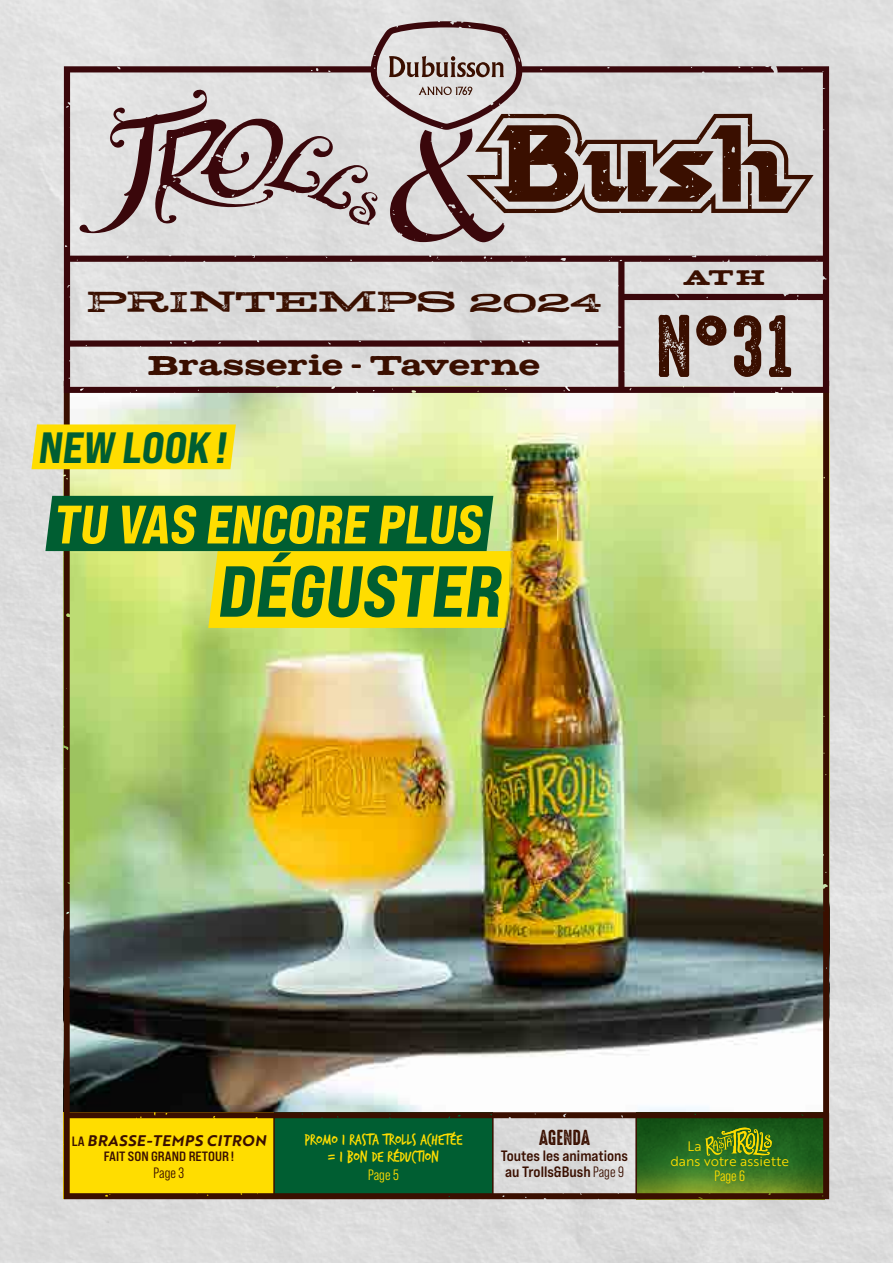
<style>
.page{position:relative;width:893px;height:1263px;background:#ddd}
.page>*{position:absolute;margin:0;border:0;box-sizing:border-box;transform-origin:0 0}
.t1{font:79.5px "High Voltage Rough";color:#3a0f00}
.t2{font:72px "Bebas Neue Pro Exp Eb";color:#005e32}
.t3{font:54px "Bebas Neue Pro Exp Eb";color:#fd0}
.t4{font:43.8px "Bebas Neue Pro Exp Eb";color:#005e32}
.t5{font:30px "Stud";color:#3a0f00}
.t6{font:27px "Matchbook Texture";letter-spacing:-.01em;color:#3a0f00}
.t7{font:21px "Matchbook Texture";color:#3a0f00}
.t8{font:19.5px "High Voltage Rough";color:#3a0f00}
.t9{font:16.5px/16.5px "Trash Hand";color:#fd0;text-align:center}
.t10{font:15px/16.5px "Bebas Neue Pro Exp Bd";color:#3a0f00}
.t11{font:italic 700 15px "Brother 1816 Printed";letter-spacing:.04em;color:#3a0f00}
.t12{font:15px "Bebas Neue Pro Middle";color:#fd0}
.t13{font:15px "Bebas Neue Pro Middle";color:#3a0f00}
.t14{font:13.5px "Bebas Neue Pro Exp Bd";color:#3a0f00}
.t15{font:13.5px/15px "Brother 1816 Printed";color:#fd0}
.s1{font-family:"Bebas Neue Pro Exp Bd";font-weight:400;font-style:normal;font-size:13.5px}
.s2{font-family:"Bebas Neue Pro Middle"}
</style>
<div class="page">
<img style="left:64px;top:393px;width:765px;height:806px">
<svg style="left:64px;top:21px;width:765px;height:372px;background:#c7c1c1"></svg>
<svg style="left:390px;top:114px;width:424px;height:128px;background:#a49490"></svg>
<svg style="left:79px;top:89px;width:299px;height:145px;background:#beb4b5"></svg>
<hr style="left:273px;top:1114px;width:2px;height:83px;background:#3a0f00">
<hr style="left:492px;top:1114px;width:2px;height:83px;background:#3a0f00">
<hr style="left:635px;top:1114px;width:2px;height:83px;background:#3a0f00">
<svg style="left:45px;top:496px;width:493px;height:132px;background:#8fa730"></svg>
<div style="left:31px;top:424px;width:205px;height:45px;background:#fd0"></div>
<h3 class="t5" style="left:87px;top:284px;width:517px">PRINTEMPS 2024</h3>
<h3 class="t6" style="left:148px;top:348px;width:394px">Brasserie - Taverne</h3>
<h3 class="t4" style="left:37px;top:420px;width:197px">NEW LOOK!</h3>
<h3 class="t3" style="left:53px;top:491px;width:438px">TU VAS ENCORE PLUS</h3>
<h2 class="t2" style="left:216px;top:546px;width:297px">DÉGUSTER</h2>
<p class="t7" style="left:683px;top:264px;width:83px">ATH</p>
<h1 class="t1" style="left:655px;top:286px;width:140px">N°31</h1>
<p class="t11" style="left:72px;top:1129px;width:196px"><span class="s1">LA</span> BRASSE-TEMPS CITRON</p>
<p class="t14" style="left:104px;top:1148px;width:132px">FAIT SON GRAND RETOUR!</p>
<p class="t13" style="left:154px;top:1164px;width:32px">Page 3</p>
<p class="t9" style="left:304px;top:1132px;width:159px">PROMO 1 RASTA TROLLS ACHETÉE = 1 BON DE RÉDUCTION</p>
<p class="t12" style="left:368px;top:1166px;width:32px">Page 5</p>
<p class="t8" style="left:539px;top:1122px;width:52px">AGENDA</p>
<p class="t10" style="left:501px;top:1147px;width:129px">Toutes les animations au Trolls&amp;Bush <span class="s2">Page 9</span></p>
<p class="t15" style="left:670px;top:1138px;width:120px;text-indent:17px">La<br>dans votre assiette</p>
<p class="t12" style="left:714px;top:1167px;width:32px">Page 6</p>
</div>
